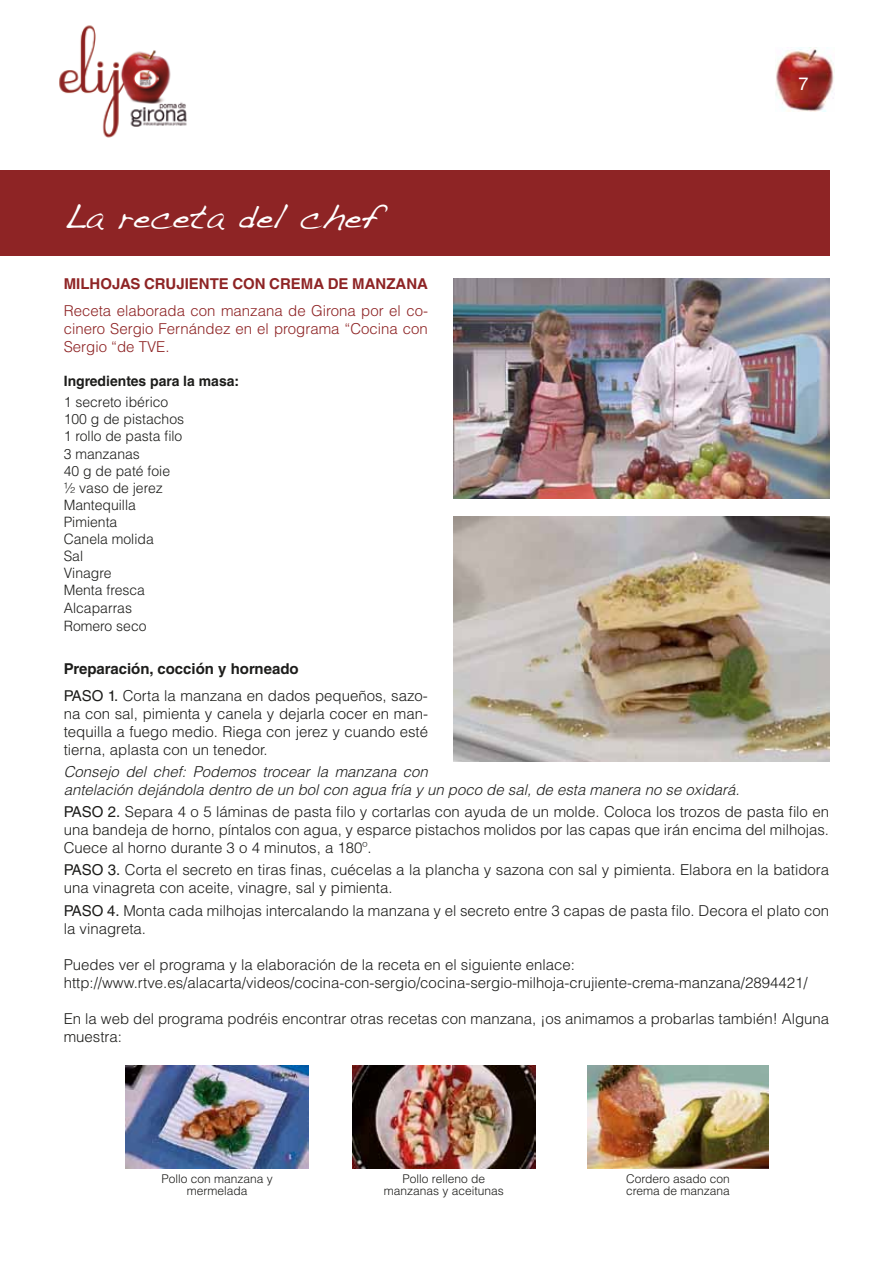
<style>
.page{position:relative;width:893px;height:1263px;background:#fff}
.page>*{position:absolute;margin:0;border:0;box-sizing:border-box;transform-origin:0 0}
.t1{font:30px "Dakota";color:#fff}
.t2{font:18px "Helvetica LT Std";color:#fff}
.t3{font:300 15px/18px "Helvetica LT Std";color:#1d1d1b}
.t4{font:italic 300 15px/18px "Helvetica LT Std";color:#1d1d1b}
.t5{font:300 15px/18px "Helvetica LT Std";color:#8e2425;text-align:justify}
.t6{font:700 15px "Helvetica LT Std";color:#8e2425}
.t7{font:300 14.25px/17.1px "Helvetica LT Std";color:#1d1d1b}
.t8{font:700 14.25px "Helvetica LT Std";color:#1d1d1b}
.t9{font:300 12px/12px "Helvetica LT Std";color:#1d1d1b;text-align:center}
.s1{font-weight:700}
.s2{font-weight:400}
</style>
<div class="page">
<img style="left:775px;top:48px;width:60px;height:64px">
<img style="left:59px;top:25px;width:128px;height:113px">
<div style="left:0;top:170px;width:829px;height:85px;background:#8e2425"></div>
<img style="left:454px;top:279px;width:375px;height:220px">
<img style="left:454px;top:517px;width:375px;height:244px">
<img style="left:588px;top:1066px;width:180px;height:103px">
<img style="left:352px;top:1066px;width:184px;height:103px">
<img style="left:126px;top:1066px;width:183px;height:103px">
<h1 class="t1" style="left:64px;top:198px;width:318px">La receta del chef</h1>
<p class="t2" style="left:799px;top:73px;width:12px">7</p>
<p class="t6" style="left:64px;top:275px;width:366px">MILHOJAS CRUJIENTE CON CREMA DE MANZANA</p>
<p class="t5" style="left:64px;top:301px;width:366px">Receta elaborada con manzana de Girona por el co&shy;cinero Sergio Fernández en el programa “Cocina con Sergio “de TVE.</p>
<p class="t8" style="left:64px;top:372px;width:177px">Ingredientes para la masa:</p>
<p class="t7" style="left:64px;top:393px;width:122px">1 secreto ibérico<br>100 g de pistachos<br>1 rollo de pasta filo<br>3 manzanas<br>40 g de paté foie ½ vaso de jerez<br>Mantequilla<br>Pimienta<br>Canela molida<br>Sal<br>Vinagre<br>Menta fresca<br>Alcaparras<br>Romero seco</p>
<p class="t3" style="left:64px;top:655px;width:366px;line-height:26.5px"><span class="s1">Preparación, cocción y horneado<br></span><span class="s2">PASO 1.</span> Corta la manzana en dados pequeños, sazo-</p>
<p class="t3" style="left:64px;top:704px;width:366px;text-align:justify">na con sal, pimienta y canela y dejarla cocer en man&shy;tequilla a fuego medio. Riega con jerez y cuando esté tierna, aplasta con un tenedor.</p>
<p class="t4" style="left:64px;top:762px;width:677px">Consejo del chef: Podemos trocear la manzana con<br>antelación dejándola dentro de un bol con agua fría y un poco de sal, de esta manera no se oxidará.</p>
<p class="t3" style="left:64px;top:802px;width:767px;text-align:justify"><span class="s2">PASO 2.</span> Separa 4 o 5 láminas de pasta filo y cortarlas con ayuda de un molde. Coloca los trozos de pasta filo en una bandeja de horno, píntalos con agua, y esparce pistachos molidos por las capas que irán encima del milhojas.<br>Cuece al horno durante 3 o 4 minutos, a 180º.</p>
<p class="t3" style="left:64px;top:861px;width:767px"><span class="s2">PASO 3.</span> Corta el secreto en tiras finas, cuécelas a la plancha y sazona con sal y pimienta. Elabora en la batidora una vinagreta con aceite, vinagre, sal y pimienta.</p>
<p class="t3" style="left:64px;top:901px;width:767px"><span class="s2">PASO 4.</span> Monta cada milhojas intercalando la manzana y el secreto entre 3 capas de pasta filo. Decora el plato con la vinagreta.</p>
<p class="t3" style="left:64px;top:955px;width:745px">Puedes ver el programa y la elaboración de la receta en el siguiente enlace: http://www.rtve.es/alacarta/videos/cocina-con-sergio/cocina-sergio-milhoja-crujiente-crema-manzana/2894421/</p>
<p class="t3" style="left:64px;top:1009px;width:767px">En la web del programa podréis encontrar otras recetas con manzana, ¡os animamos a probarlas también! Alguna muestra:</p>
<p class="t9" style="left:161px;top:1172px;width:113px">Pollo con manzana y mermelada</p>
<p class="t9" style="left:626px;top:1172px;width:105px;text-align:left">Cordero asado con crema de manzana</p>
<p class="t9" style="left:384px;top:1172px;width:122px">Pollo relleno de manzanas y aceitunas</p>
</div>
